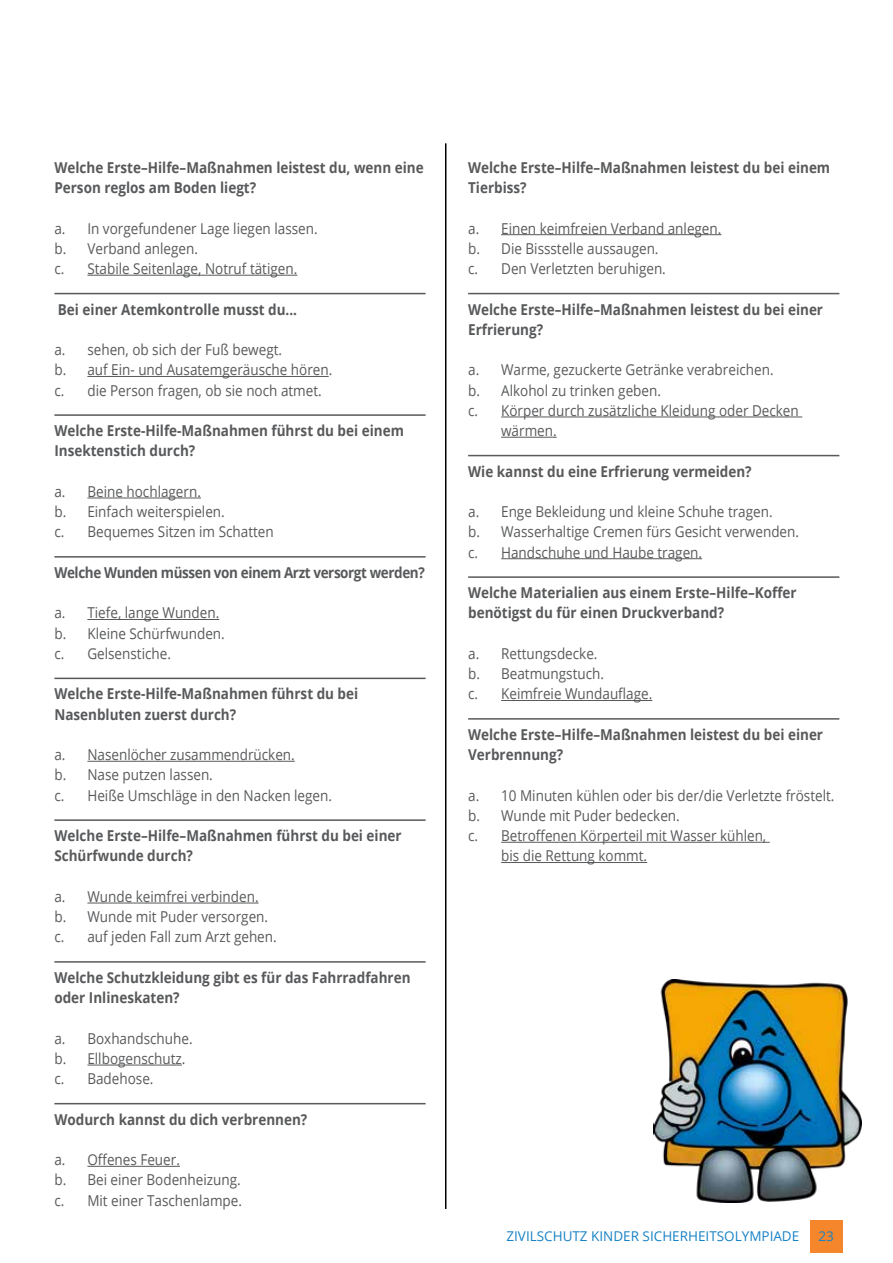
<style>
.page{position:relative;width:893px;height:1263px;background:#fff}
.page>*{position:absolute;margin:0;border:0;box-sizing:border-box;transform-origin:0 0}
.t1{font:15px/20.2px "Open Sans";color:#58595b;scale:.9 1}
.t2{font:700 15px/20.2px "Open Sans";color:#58595b;scale:.9 1}
.t3{font:700 15px "Open Sans";letter-spacing:-.03em;color:#58595b;scale:.9 1}
.t4{font:13.5px "Open Sans";color:#1782c5}
</style>
<div class="page">
<div style="left:810px;top:1220px;width:32px;height:33px;background:#f6862b"></div>
<hr style="left:87px;top:275px;width:210px;height:1px;background:#58595b">
<hr style="left:54px;top:293px;width:372px;height:1px;background:#58595b">
<hr style="left:87px;top:376px;width:242px;height:1px;background:#58595b">
<hr style="left:54px;top:414px;width:372px;height:2px;background:#58595b">
<hr style="left:87px;top:498px;width:114px;height:1px;background:#58595b">
<hr style="left:54px;top:556px;width:372px;height:2px;background:#58595b">
<hr style="left:87px;top:619px;width:132px;height:1px;background:#58595b">
<hr style="left:54px;top:678px;width:372px;height:1px;background:#58595b">
<hr style="left:87px;top:761px;width:208px;height:1px;background:#58595b">
<hr style="left:54px;top:819px;width:372px;height:2px;background:#58595b">
<hr style="left:87px;top:903px;width:172px;height:1px;background:#58595b">
<hr style="left:54px;top:961px;width:372px;height:2px;background:#58595b">
<hr style="left:87px;top:1065px;width:95px;height:1px;background:#58595b">
<hr style="left:54px;top:1103px;width:372px;height:1px;background:#58595b">
<hr style="left:87px;top:1166px;width:93px;height:1px;background:#58595b">
<hr style="left:501px;top:234px;width:220px;height:1px;background:#58595b">
<hr style="left:468px;top:293px;width:371px;height:1px;background:#58595b">
<hr style="left:501px;top:417px;width:301px;height:1px;background:#58595b">
<hr style="left:501px;top:437px;width:56px;height:1px;background:#58595b">
<hr style="left:468px;top:455px;width:371px;height:1px;background:#58595b">
<hr style="left:501px;top:558px;width:201px;height:1px;background:#58595b">
<hr style="left:468px;top:576px;width:371px;height:2px;background:#58595b">
<hr style="left:501px;top:700px;width:151px;height:1px;background:#58595b">
<hr style="left:468px;top:718px;width:371px;height:2px;background:#58595b">
<hr style="left:501px;top:842px;width:269px;height:1px;background:#58595b">
<hr style="left:501px;top:862px;width:146px;height:1px;background:#58595b">
<hr style="left:445px;top:143px;width:1px;height:1066px;background:#000">
<img style="left:654px;top:979px;width:207px;height:223px">
<p class="t2" style="left:54px;top:157px;width:412px">Welche Erste–Hilfe–Maßnahmen leistest du, wenn eine<br>Person reglos am Boden liegt?</p>
<p class="t1" style="left:54px;top:218px;width:294px">a. In vorgefundener Lage liegen lassen. b. Verband anlegen.<br>c. Stabile Seitenlage, Notruf tätigen.</p>
<p class="t2" style="left:58px;top:299px;width:267px">Bei einer Atemkontrolle musst du...</p>
<p class="t1" style="left:54px;top:339px;width:310px">a. sehen, ob sich der Fuß bewegt.<br>b. auf Ein- und Ausatemgeräusche hören. c. die Person fragen, ob sie noch atmet.</p>
<p class="t2" style="left:54px;top:420px;width:390px">Welche Erste-Hilfe-Maßnahmen führst du bei einem<br>Insektenstich durch?</p>
<p class="t1" style="left:54px;top:481px;width:245px">a. Beine hochlagern.<br>b. Einfach weiterspielen.<br>c. Bequemes Sitzen im Schatten</p>
<p class="t3" style="left:54px;top:562px;width:413px">Welche Wunden müssen von einem Arzt versorgt werden?</p>
<p class="t1" style="left:54px;top:602px;width:191px">a. Tiefe, lange Wunden. b. Kleine Schürfwunden. c. Gelsenstiche.</p>
<p class="t2" style="left:54px;top:683px;width:339px">Welche Erste-Hilfe-Maßnahmen führst du bei<br>Nasenbluten zuerst durch?</p>
<p class="t1" style="left:54px;top:744px;width:310px">a. Nasenlöcher zusammendrücken.<br>b. Nase putzen lassen.<br>c. Heiße Umschläge in den Nacken legen.</p>
<p class="t2" style="left:54px;top:825px;width:387px">Welche Erste–Hilfe–Maßnahmen führst du bei einer<br>Schürfwunde durch?</p>
<p class="t1" style="left:54px;top:886px;width:249px">a. Wunde keimfrei verbinden.<br>b. Wunde mit Puder versorgen. c. auf jeden Fall zum Arzt gehen.</p>
<p class="t2" style="left:54px;top:967px;width:397px">Welche Schutzkleidung gibt es für das Fahrradfahren oder Inlineskaten?</p>
<p class="t1" style="left:54px;top:1028px;width:155px">a. Boxhandschuhe. b. Ellbogenschutz. c. Badehose.</p>
<p class="t2" style="left:54px;top:1109px;width:283px">Wodurch kannst du dich verbrennen?</p>
<p class="t1" style="left:54px;top:1149px;width:210px">a. Offenes Feuer.<br>b. Bei einer Bodenheizung. c. Mit einer Taschenlampe.</p>
<p class="t2" style="left:468px;top:157px;width:404px">Welche Erste–Hilfe–Maßnahmen leistest du bei einem<br>Tierbiss?</p>
<p class="t1" style="left:468px;top:218px;width:283px">a. Einen keimfreien Verband anlegen. b. Die Bissstelle aussaugen.<br>c. Den Verletzten beruhigen.</p>
<p class="t2" style="left:468px;top:299px;width:396px">Welche Erste–Hilfe–Maßnahmen leistest du bei einer<br>Erfrierung?</p>
<p class="t1" style="left:468px;top:359px;width:341px">a. Warme, gezuckerte Getränke verabreichen.</p>
<p class="t1" style="left:468px;top:380px;width:216px">b. Alkohol zu trinken geben.</p>
<p class="t1" style="left:468px;top:400px;width:369px">c. Körper durch zusätzliche Kleidung oder Decken</p>
<p class="t1" style="left:501px;top:420px;width:63px">wärmen.</p>
<p class="t2" style="left:468px;top:461px;width:316px">Wie kannst du eine Erfrierung vermeiden?</p>
<p class="t1" style="left:468px;top:501px;width:369px">a. Enge Bekleidung und kleine Schuhe tragen.<br>b. Wasserhaltige Cremen fürs Gesicht verwenden. c. Handschuhe und Haube tragen.</p>
<p class="t2" style="left:468px;top:582px;width:366px">Welche Materialien aus einem Erste–Hilfe–Koffer benötigst du für einen Druckverband?</p>
<p class="t1" style="left:468px;top:643px;width:206px">a. Rettungsdecke.<br>b. Beatmungstuch.<br>c. Keimfreie Wundauflage.</p>
<p class="t2" style="left:468px;top:724px;width:396px">Welche Erste–Hilfe–Maßnahmen leistest du bei einer<br>Verbrennung?</p>
<p class="t1" style="left:468px;top:785px;width:408px">a. 10 Minuten kühlen oder bis der/die Verletzte fröstelt.</p>
<p class="t1" style="left:468px;top:805px;width:237px">b. Wunde mit Puder bedecken.</p>
<p class="t1" style="left:468px;top:825px;width:333px">c. Betroffenen Körperteil mit Wasser kühlen,</p>
<p class="t1" style="left:501px;top:845px;width:164px">bis die Rettung kommt.</p>
<p class="t4" style="left:506px;top:1226px;width:294px">ZIVILSCHUTZ KINDER SICHERHEITSOLYMPIADE</p>
<p class="t4" style="left:818px;top:1226px;width:17px">23</p>
</div>
